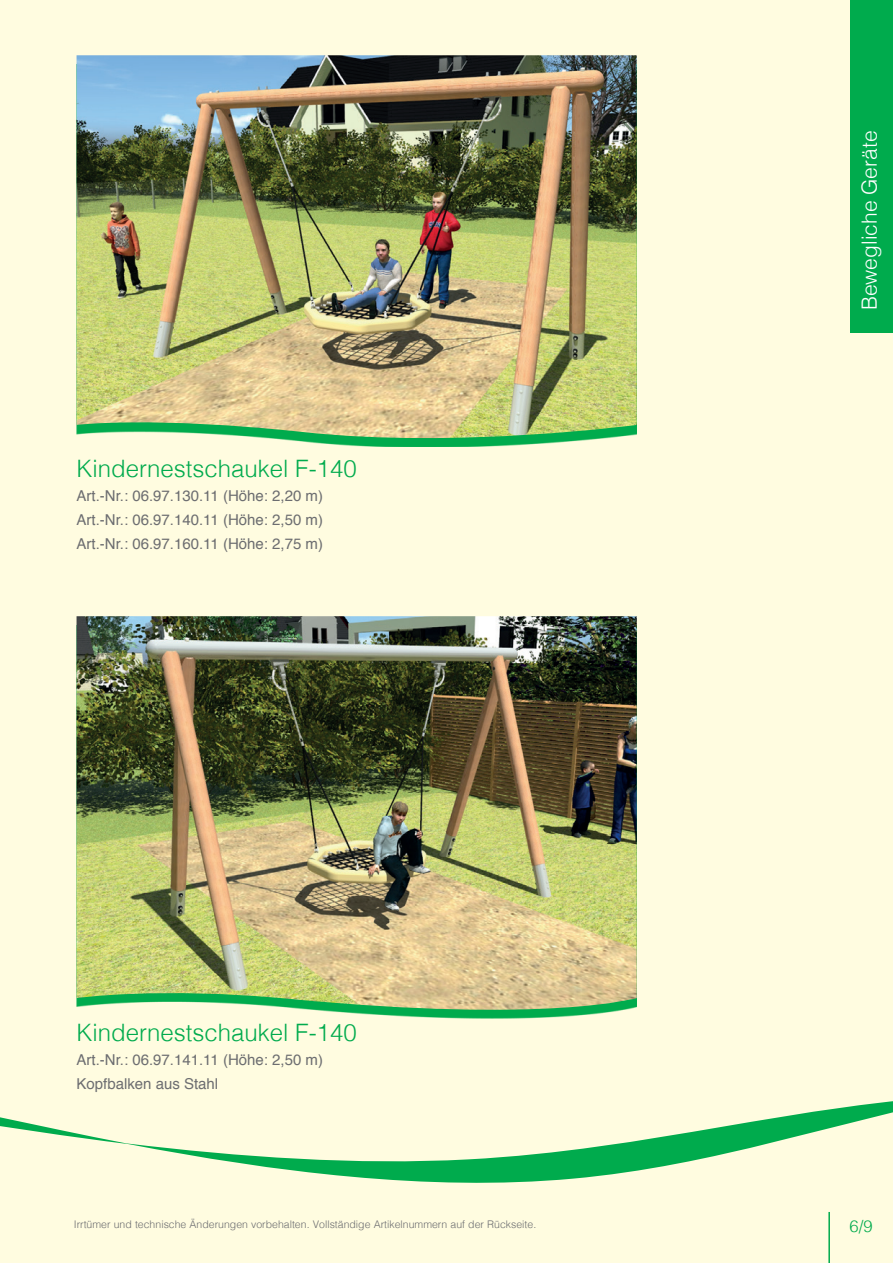
<style>
.page{position:relative;width:893px;height:1263px;background:#fffce0}
.page>*{position:absolute;margin:0;border:0;box-sizing:border-box;transform-origin:0 0}
.t1{font:300 24px "Helvetica";color:#00ab4d}
.t2{font:300 21px "Helvetica";color:#fff}
.t3{font:300 16.5px "Helvetica";color:#00ab4d}
.t4{font:15px/24px "Helvetica";color:#6c6d70}
.t5{font:300 10.5px "Helvetica";color:#6c6d70}
</style>
<div class="page">
<svg style="left:76px;top:64px;width:513px;height:383px"></svg>
<img style="left:77px;top:55px;width:560px;height:385px">
<img style="left:77px;top:616px;width:560px;height:395px">
<div style="left:850px;top:0;width:43px;height:333px;background:#00ab4d"></div>
<svg style="left:0;top:1101px;width:893px;height:82px"></svg>
<hr style="left:828px;top:1212px;width:2px;height:51px;background:#00ab4d">
<h1 class="t1" style="left:77px;top:448px;width:282px">Kindernestschaukel F-140</h1>
<p class="t4" style="left:77px;top:484px;width:248px;text-align:justify">Art.-Nr.: 06.97.130.11 (Höhe: 2,20 m)<br>Art.-Nr.: 06.97.140.11 (Höhe: 2,50 m)<br>Art.-Nr.: 06.97.160.11 (Höhe: 2,75 m)</p>
<h1 class="t1" style="left:77px;top:1012px;width:282px">Kindernestschaukel F-140</h1>
<p class="t4" style="left:77px;top:1048px;width:248px">Art.-Nr.: 06.97.141.11 (Höhe: 2,50 m)<br>Kopfbalken aus Stahl</p>
<h2 class="t2" style="left:851px;top:310px;width:181px;rotate:-90deg">Bewegliche Geräte</h2>
<p class="t5" style="left:74px;top:1215px;width:464px">Irrtümer und technische Änderungen vorbehalten. Vollständige Artikelnummern auf der Rückseite.</p>
<p class="t3" style="left:850px;top:1212px;width:24px">6/9</p>
</div>
